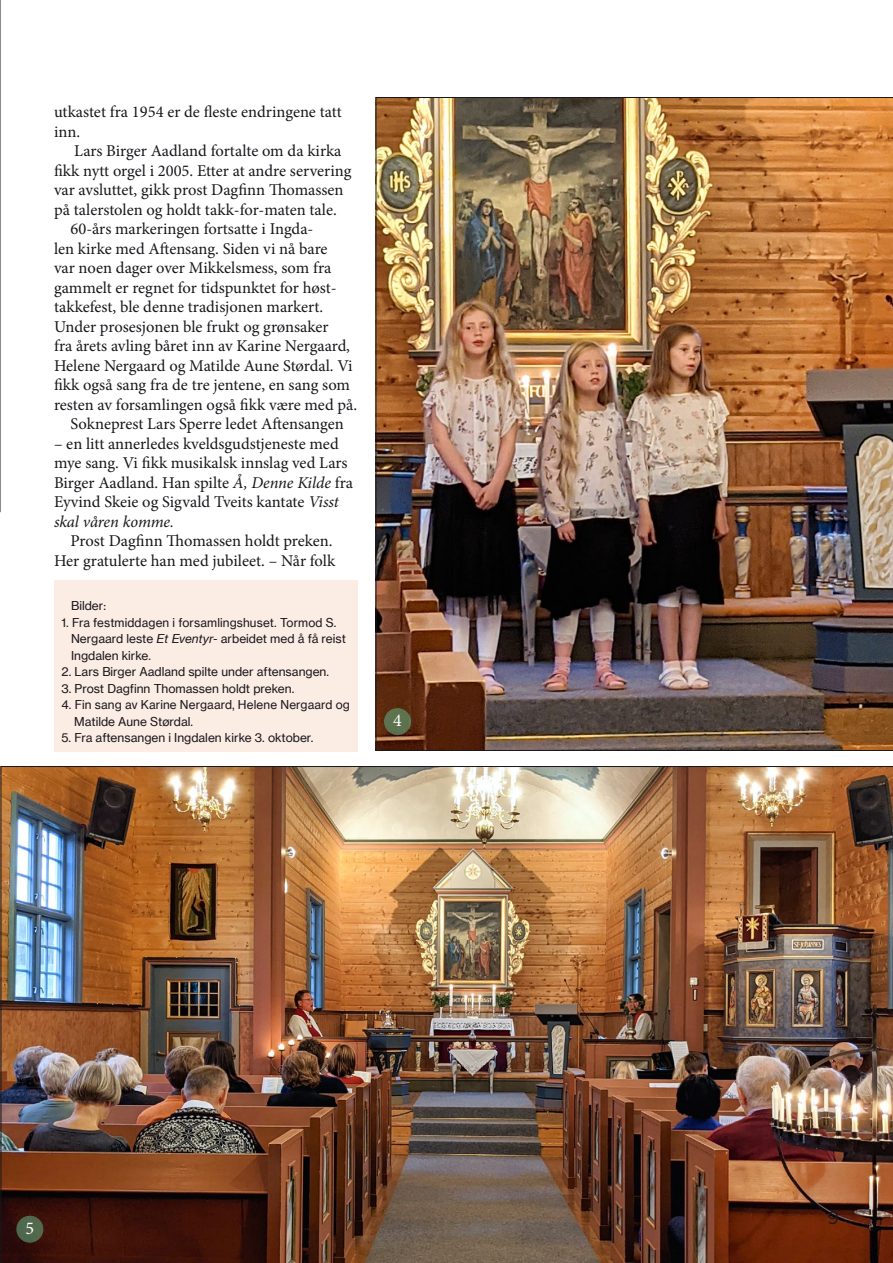
<style>
.page{position:relative;width:893px;height:1263px;background:#fff}
.page>*{position:absolute;margin:0;border:0;box-sizing:border-box;transform-origin:0 0}
.Brødtekst{font:18px "Minion Pro";color:#fff}
.t1{font:18px "Gotham HTF";color:#1a171c}
.Brødtekst-2{font:16.5px/19.5px "Minion Pro";letter-spacing:-.005em;color:#1a171c}
.Bildetekst{font:12px/16.5px "Neue Haas Grotesk Text Pro";color:#1a171c}
.s1{font-style:italic}
</style>
<div class="page">
<img style="left:1px;top:766px;width:892px;height:497px">
<img style="left:376px;top:97px;width:517px;height:654px">
<svg style="left:0;top:0;width:1px;height:512px"></svg>
<div style="left:16px;top:1216px;width:27px;height:27px;background:#50684d;border-radius:50%"></div>
<div style="left:384px;top:708px;width:27px;height:27px;background:#5d734e;border-radius:50%"></div>
<div style="left:54px;top:580px;width:304px;height:171px;background:#fbece4"></div>
<p class="Brødtekst-2" style="left:54px;top:102px;width:289px">utkastet fra 1954 er de fleste endringene tatt inn.</p>
<p class="Brødtekst-2" style="left:54px;top:141px;width:299px;text-indent:20px">Lars Birger Aadland fortalte om da kirka fikk nytt orgel i 2005. Etter at andre servering var avsluttet, gikk prost Dagfinn Thomassen på talerstolen og holdt takk-for-maten tale.</p>
<p class="Brødtekst-2" style="left:54px;top:219px;width:305px;text-indent:16px">60-års markeringen fortsatte i Ingda-<br>len kirke med Aftensang. Siden vi nå bare<br>var noen dager over Mikkelsmess, som fra gammelt er regnet for tidspunktet for høst&shy;takkefest, ble denne tradisjonen markert.<br>Under prosesjonen ble frukt og grønsaker<br>fra årets avling båret inn av Karine Nergaard, Helene Nergaard og Matilde Aune Størdal. Vi fikk også sang fra de tre jentene, en sang som resten av forsamlingen også fikk være med på.</p>
<p class="Brødtekst-2" style="left:70px;top:414px;width:275px">Sokneprest Lars Sperre ledet Aftensangen</p>
<p class="Brødtekst-2" style="left:54px;top:434px;width:301px">– en litt annerledes kveldsgudstjeneste med mye sang. Vi fikk musikalsk innslag ved Lars Birger Aadland. Han spilte <span class="s1">Å, Denne Kilde</span> fra Eyvind Skeie og Sigvald Tveits kantate <span class="s1">Visst skal våren komme.</span></p>
<p class="Brødtekst-2" style="left:54px;top:531px;width:283px;text-align:right">Prost Dagfinn Thomassen holdt preken.<br>Her gratulerte han med jubileet. – Når folk</p>
<p class="Bildetekst" style="left:71px;top:598px;width:36px">Bilder:</p>
<p class="Bildetekst" style="left:71px;top:614px;width:276px;text-indent:-10px">1. Fra festmiddagen i forsamlingshuset. Tormod S.<br>Nergaard leste <span class="s1">Et Eventyr-</span> arbeidet med å få reist<br>Ingdalen kirke.</p>
<p class="Bildetekst" style="left:62px;top:664px;width:269px">2. Lars Birger Aadland spilte under aftensangen.</p>
<p class="Bildetekst" style="left:62px;top:680px;width:234px">3. Prost Dagfinn Thomassen holdt preken.</p>
<p class="Bildetekst" style="left:74px;top:697px;width:277px;text-indent:-13px">4. Fin sang av Karine Nergaard, Helene Nergaard og<br>Matilde Aune Størdal.</p>
<p class="Bildetekst" style="left:62px;top:730px;width:253px">5. Fra aftensangen i Ingdalen kirke 3. oktober.</p>
<p class="Brødtekst" style="left:393px;top:709px;width:10px">4</p>
<p class="Brødtekst" style="left:26px;top:1216px;width:10px">5</p>
<p class="t1" style="left:827px;top:1207px;width:13px">9</p>
</div>
